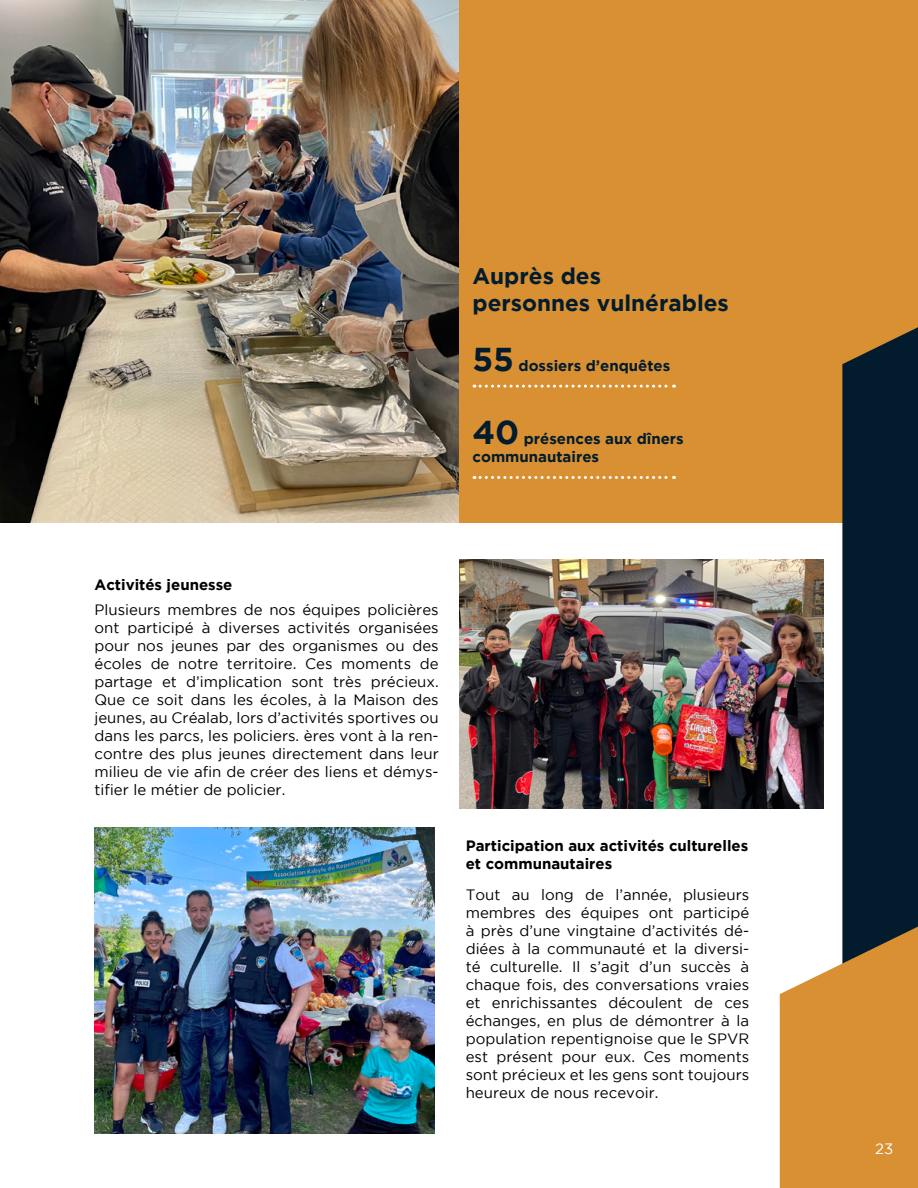
<style>
.page{position:relative;width:918px;height:1188px;background:#fff}
.page>*{position:absolute;margin:0;border:0;box-sizing:border-box;transform-origin:0 0}
.t1{font:700 22.5px/27px "Gotham";color:#031c2d}
.t2{font:15px/18px "Gotham";color:#000;text-align:justify}
.t3{font:700 15px/18px "Gotham";color:#000}
.t4{font:700 15px/18px "Gotham";color:#031c2d}
.t5{font:15px "Gotham";color:#fff}
.s1{font-size:33px}
</style>
<div class="page">
<div style="left:459px;top:0;width:459px;height:523px;background:#d89032"></div>
<div style="left:842px;top:327px;width:76px;height:600px;background:#031c2d"></div>
<svg style="left:780px;top:927px;width:138px;height:261px;background:#d39544"></svg>
<svg style="left:474px;top:385px;width:201px;height:3px"></svg>
<svg style="left:474px;top:476px;width:201px;height:3px"></svg>
<img style="left:0;top:0;width:459px;height:523px">
<img style="left:459px;top:560px;width:365px;height:249px">
<img style="left:94px;top:827px;width:340px;height:306px">
<h1 class="t1" style="left:472px;top:262px;width:258px">Auprès des<br>personnes vulnérables</h1>
<p class="t4" style="left:472px;top:356px;width:199px"><span class="s1">55</span> dossiers d’enquêtes</p>
<p class="t4" style="left:472px;top:430px;width:213px"><span class="s1">40</span> présences aux dîners communautaires</p>
<p class="t3" style="left:94px;top:575px;width:140px">Activités jeunesse</p>
<p class="t2" style="left:94px;top:600px;width:346px">Plusieurs membres de nos équipes policières ont participé à diverses activités organisées pour nos jeunes par des organismes ou des écoles de notre territoire. Ces moments de partage et d’implication sont très précieux.<br>Que ce soit dans les écoles, à la Maison des jeunes, au Créalab, lors d’activités sportives ou dans les parcs, les policiers. ères vont à la ren&shy;contre des plus jeunes directement dans leur milieu de vie afin de créer des liens et démys&shy;tifier le métier de policier.</p>
<p class="t3" style="left:466px;top:836px;width:284px">Participation aux activités culturelles et communautaires</p>
<p class="t2" style="left:466px;top:886px;width:285px">Tout au long de l’année, plusieurs membres des équipes ont participé à près d’une vingtaine d’activités dé&shy;diées à la communauté et la diversi&shy;té culturelle. Il s’agit d’un succès à chaque fois, des conversations vraies et enrichissantes découlent de ces échanges, en plus de démontrer à la population repentignoise que le SPVR est présent pour eux. Ces moments sont précieux et les gens sont toujours heureux de nous recevoir.</p>
<p class="t5" style="left:875px;top:1141px;width:20px">23</p>
</div>
